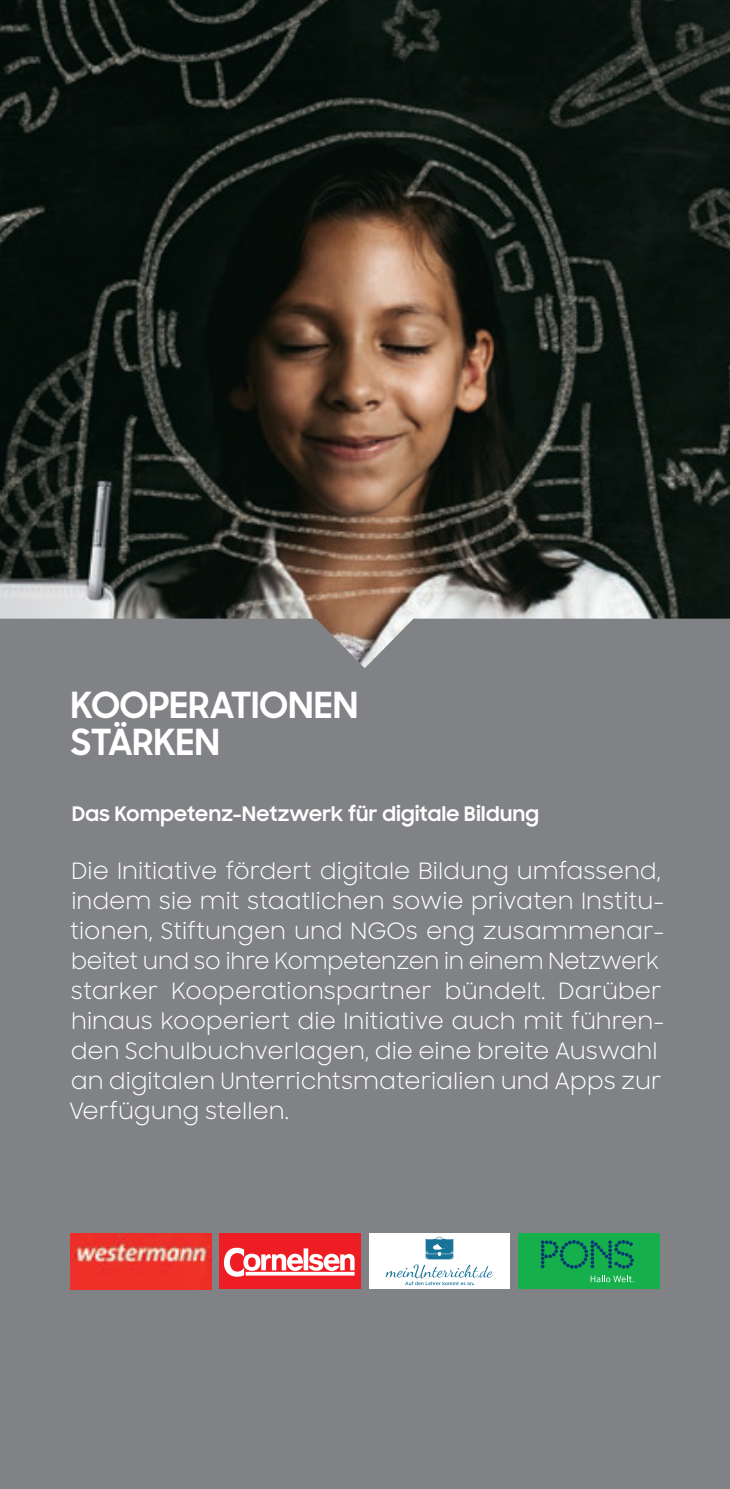
<style>
.page{position:relative;width:730px;height:1489px;background:#fff}
.page>*{position:absolute;margin:0;border:0;box-sizing:border-box;transform-origin:0 0}
.t1{font:700 36px/37px "Samsung Sharp Sans";letter-spacing:.005em;color:#fff}
.t2{font:22.5px/30px "Samsung Sharp Sans";color:#fff}
.t3{font:700 20px "Samsung Sharp Sans";letter-spacing:.02em;color:#fff}
</style>
<div class="page">
<img style="left:0;top:0;width:730px;height:618px">
<div style="left:0;top:618px;width:730px;height:870px;background:#808285"></div>
<div style="left:369px;top:1233px;width:141px;height:56px;background:#fff"></div>
<svg style="left:386px;top:1236px;width:107px;height:49px"></svg>
<img style="left:71px;top:1233px;width:141px;height:56px">
<div style="left:518px;top:1233px;width:141px;height:56px;background:#15b04b"></div>
<svg style="left:541px;top:1240px;width:93px;height:28px"></svg>
<svg style="left:591px;top:1275px;width:43px;height:7px"></svg>
<div style="left:220px;top:1233px;width:141px;height:56px;background:#ee1d23"></div>
<svg style="left:224px;top:1247px;width:131px;height:29px"></svg>
<h1 class="t1" style="left:71px;top:691px;width:289px">KOOPERATIONEN<br>STÄRKEN</h1>
<p class="t3" style="left:72px;top:806px;width:468px">Das Kompetenz-Netzwerk für digitale Bildung</p>
<p class="t2" style="left:69px;top:858px;width:596px">Die Initiative fördert digitale Bildung umfassend, indem sie mit staatlichen sowie privaten Institu&shy;tionen, Stiftungen und NGOs eng zusammenar&shy;beitet und so ihre Kompetenzen in einem Netzwerk starker Kooperationspartner bündelt. Darüber hinaus kooperiert die Initiative auch mit führen&shy;den Schulbuchverlagen, die eine breite Auswahl an digitalen Unterrichtsmaterialien und Apps zur Verfügung stellen.</p>
</div>
